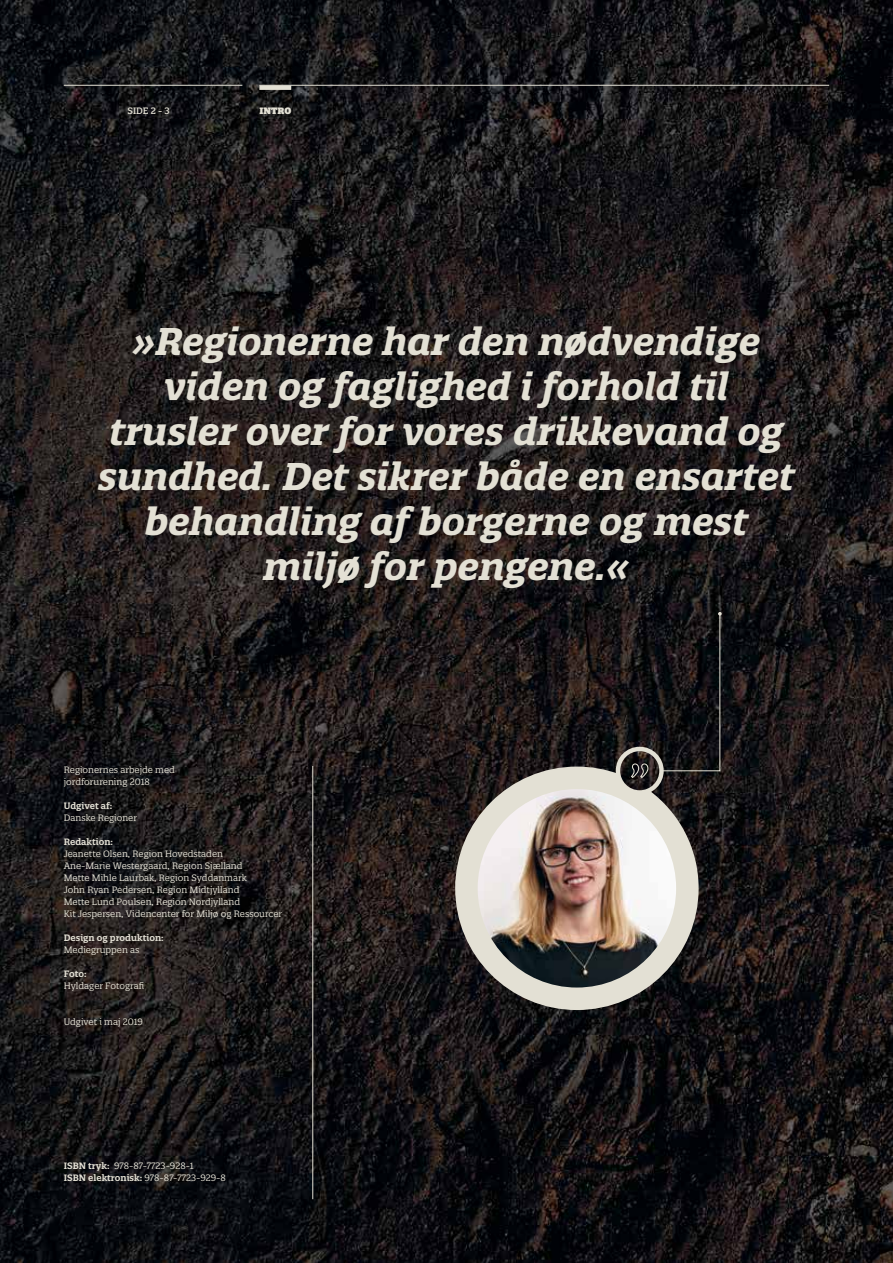
<style>
.page{position:relative;width:893px;height:1263px;background:#fff}
.page>*{position:absolute;margin:0;border:0;box-sizing:border-box;transform-origin:0 0}
.t1{font:italic 700 37.5px/45px "Quatro Slab";color:#e3e0d4;text-align:center}
.t2{font:9px/12px "Quatro Slab";color:#e3e0d4}
.t3{font:600 9px "Quatro Slab";color:#e3e0d4}
.t4{font:500 9px "Quatro Slab";color:#e3e0d4}
.t5{font:900 9px "Quatro Slab";color:#e3e0d4}
.s1{font-weight:600}
</style>
<div class="page">
<img style="left:0;top:0;width:893px;height:1263px">
<hr style="left:312px;top:766px;width:1px;height:433px;background:#e3e0d4">
<img style="left:455px;top:766px;width:244px;height:244px">
<svg style="left:616px;top:612px;width:106px;height:183px"></svg>
<hr style="left:64px;top:85px;width:178px;height:1px;background:#e3e0d4">
<hr style="left:259px;top:85px;width:570px;height:1px;background:#e3e0d4">
<div style="left:259px;top:85px;width:32px;height:5px;background:#e3e0d4"></div>
<p class="t4" style="left:128px;top:105px;width:44px">SIDE 2 - 3</p>
<p class="t5" style="left:259px;top:105px;width:33px">INTRO</p>
<h1 class="t1" style="left:98px;top:318px;width:698px">»Regionerne har den nødvendige viden og faglighed i forhold til trusler over for vores drikkevand og sundhed. Det sikrer både en ensartet behandling af borgerne og mest miljø for pengene.«</h1>
<p class="t2" style="left:64px;top:763px;width:113px">Regionernes arbejde med jordforurening 2018</p>
<p class="t3" style="left:64px;top:800px;width:50px">Udgivet af:</p>
<p class="t2" style="left:64px;top:811px;width:75px">Danske Regioner</p>
<p class="t3" style="left:64px;top:836px;width:51px">Redaktion:</p>
<p class="t2" style="left:64px;top:847px;width:220px">Jeanette Olsen, Region Hovedstaden<br>Ane-Marie Westergaard, Region Sjælland<br>Mette Mihle Laurbak, Region Syddanmark<br>John Ryan Pedersen, Region Midtjylland<br>Mette Lund Poulsen, Region Nordjylland<br>Kit Jespersen, Videncenter for Miljø og Ressourcer</p>
<p class="t3" style="left:64px;top:932px;width:101px">Design og produktion:</p>
<p class="t2" style="left:64px;top:943px;width:77px">Mediegruppen as</p>
<p class="t3" style="left:64px;top:968px;width:24px">Foto:</p>
<p class="t2" style="left:64px;top:979px;width:82px">Hyldager Fotografi</p>
<p class="t2" style="left:64px;top:1015px;width:81px">Udgivet i maj 2019</p>
<p class="t2" style="left:64px;top:1159px;width:164px"><span class="s1">ISBN tryk:</span> 978-87-7723-928-1<br><span class="s1">ISBN elektronisk:</span> 978-87-7723-929-8</p>
</div>
